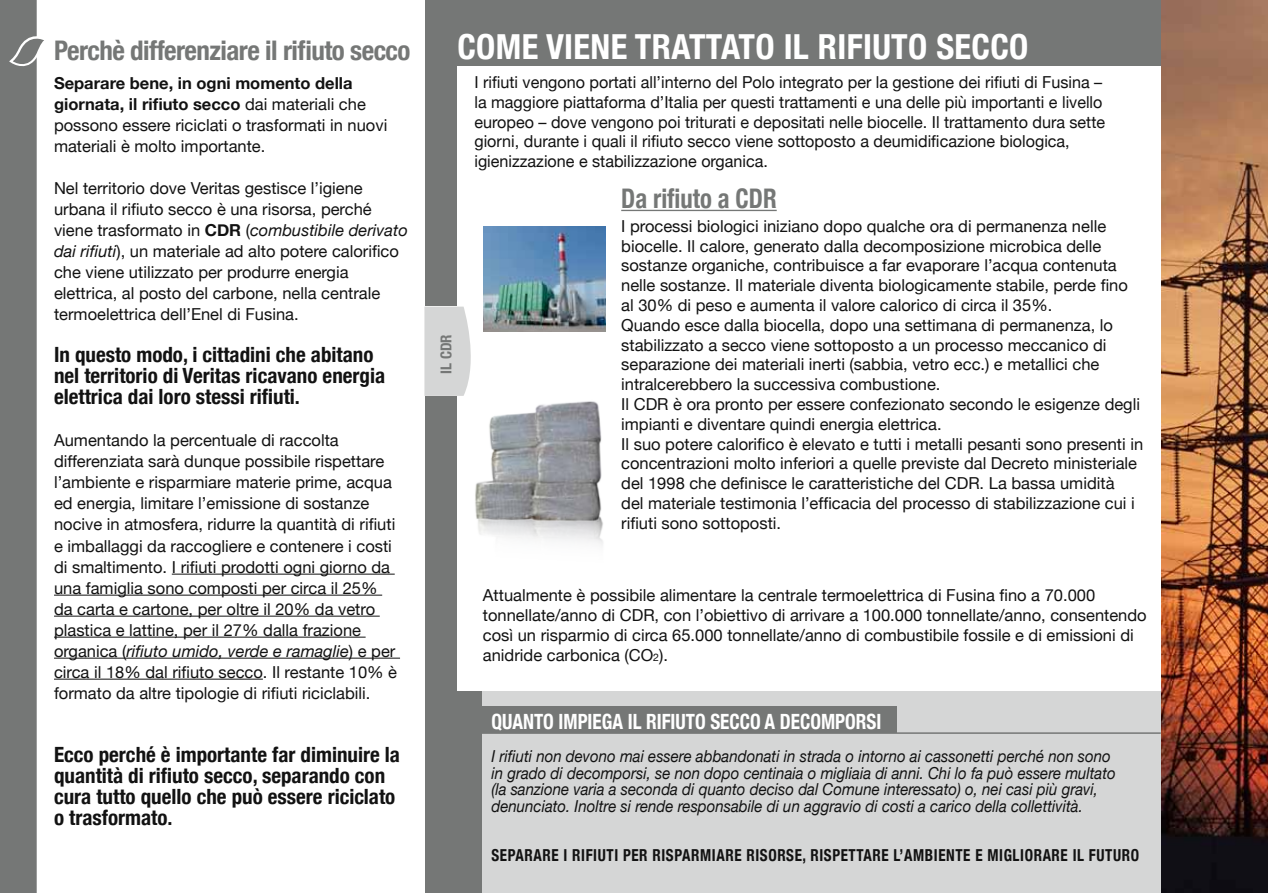
<style>
.page{position:relative;width:1268px;height:893px;background:#fff}
.page>*{position:absolute;margin:0;border:0;box-sizing:border-box;transform-origin:0 0}
.t1{font:700 condensed 34.5px "Helvetica Neue";letter-spacing:.01em;color:#fff}
.t2{font:700 condensed 27px "Helvetica Neue";letter-spacing:-.02em;color:#757776}
.t3{font:700 condensed 27px "Helvetica Neue";color:#757776;scale:.91 1}
.t4{font:700 condensed 21px/21px "Helvetica Neue";color:#121212}
.t5{font:700 condensed 21px "Helvetica Neue";color:#fff;scale:.91 1}
.t6{font:16.5px/19.8px "Helvetica Neue";color:#121212}
.t7{font:italic 16.5px/16.5px "Helvetica Neue";color:#121212;scale:.91 1}
.t8{font:700 condensed 16.5px "Helvetica Neue";letter-spacing:.04em;color:#121212;scale:.91 1}
.t9{font:700 condensed 15px "Helvetica Neue";color:#757776}
.s1{font-weight:700}
.s2{font-style:italic}
.s3{font-size:10.5px}
</style>
<div class="page">
<div style="left:425px;top:0;width:842px;height:893px;background:#757776"></div>
<div style="left:482px;top:676px;width:737px;height:217px;background:#d5d6d6"></div>
<div style="left:457px;top:67px;width:705px;height:624px;background:#fff"></div>
<img style="left:1161px;top:0;width:106px;height:893px">
<svg style="left:0;top:0;width:44px;height:893px"></svg>
<hr style="left:172px;top:574px;width:222px;height:1px;background:#121212">
<hr style="left:54px;top:595px;width:328px;height:1px;background:#121212">
<hr style="left:54px;top:616px;width:325px;height:1px;background:#121212">
<hr style="left:54px;top:637px;width:311px;height:1px;background:#121212">
<hr style="left:54px;top:658px;width:346px;height:1px;background:#121212">
<hr style="left:54px;top:679px;width:209px;height:1px;background:#121212">
<hr style="left:621px;top:210px;width:155px;height:1px;background:#757776">
<div style="left:425px;top:706px;width:471px;height:26px;background:#757776"></div>
<hr style="left:474px;top:732px;width:686px;height:2px;background:#757776">
<svg style="left:424px;top:307px;width:47px;height:89px;background:#d7d8d8"></svg>
<img style="left:484px;top:226px;width:121px;height:106px">
<img style="left:465px;top:393px;width:139px;height:140px">
<h2 class="t2" style="left:54px;top:34px;width:358px">Perchè differenziare il rifiuto secco</h2>
<p class="t6" style="left:54px;top:73px;width:335px;line-height:21px"><span class="s1">Separare bene, in ogni momento della giornata, il rifiuto secco</span> dai materiali che possono essere riciclati o trasformati in nuovi materiali è molto importante.</p>
<p class="t6" style="left:54px;top:178px;width:355px;line-height:21px">Nel territorio dove Veritas gestisce l’igiene urbana il rifiuto secco è una risorsa, perché viene trasformato in <span class="s1">CDR</span> (<span class="s2">combustibile derivato dai rifiuti</span>), un materiale ad alto potere calorifico che viene utilizzato per produrre energia elettrica, al posto del carbone, nella centrale termoelettrica dell’Enel di Fusina.</p>
<p class="t4" style="left:54px;top:344px;width:332px">In questo modo, i cittadini che abitano nel territorio di Veritas ricavano energia elettrica dai loro stessi rifiuti.</p>
<p class="t6" style="left:54px;top:430px;width:344px;line-height:21px">Aumentando la percentuale di raccolta differenziata sarà dunque possibile rispettare l’ambiente e risparmiare materie prime, acqua ed energia, limitare l’emissione di sostanze nocive in atmosfera, ridurre la quantità di rifiuti e imballaggi da raccogliere e contenere i costi di smaltimento. I rifiuti prodotti ogni giorno da una famiglia sono composti per circa il 25% da carta e cartone, per oltre il 20% da vetro plastica e lattine, per il 27% dalla frazione organica (<span class="s2">rifiuto umido, verde e ramaglie</span>) e per circa il 18% dal rifiuto secco. Il restante 10% è formato da altre tipologie di rifiuti riciclabili.</p>
<p class="t4" style="left:54px;top:743px;width:347px">Ecco perché è importante far diminuire la quantità di rifiuto secco, separando con cura tutto quello che può essere riciclato o trasformato.</p>
<h1 class="t1" style="left:457px;top:26px;width:572px">COME VIENE TRATTATO IL RIFIUTO SECCO</h1>
<p class="t9" style="left:437px;top:374px;width:41px;rotate:-90deg">IL CDR</p>
<p class="t6" style="left:474px;top:72px;width:632px">I rifiuti vengono portati all’interno del Polo integrato per la gestione dei rifiuti di Fusina – la maggiore piattaforma d’Italia per questi trattamenti e una delle più importanti e livello europeo – dove vengono poi triturati e depositati nelle biocelle. Il trattamento dura sette giorni, durante i quali il rifiuto secco viene sottoposto a deumidificazione biologica, igienizzazione e stabilizzazione organica.</p>
<h2 class="t3" style="left:621px;top:182px;width:172px">Da rifiuto a CDR</h2>
<p class="t6" style="left:621px;top:216px;width:523px">I processi biologici iniziano dopo qualche ora di permanenza nelle biocelle. Il calore, generato dalla decomposizione microbica delle sostanze organiche, contribuisce a far evaporare l’acqua contenuta nelle sostanze. Il materiale diventa biologicamente stabile, perde fino al 30% di peso e aumenta il valore calorico di circa il 35%.<br>Quando esce dalla biocella, dopo una settimana di permanenza, lo stabilizzato a secco viene sottoposto a un processo meccanico di separazione dei materiali inerti (sabbia, vetro ecc.) e metallici che intralcerebbero la successiva combustione.<br>Il CDR è ora pronto per essere confezionato secondo le esigenze degli impianti e diventare quindi energia elettrica.<br>Il suo potere calorifico è elevato e tutti i metalli pesanti sono presenti in concentrazioni molto inferiori a quelle previste dal Decreto ministeriale del 1998 che definisce le caratteristiche del CDR. La bassa umidità<br>del materiale testimonia l’efficacia del processo di stabilizzazione cui i rifiuti sono sottoposti.</p>
<p class="t6" style="left:483px;top:585px;width:665px">Attualmente è possibile alimentare la centrale termoelettrica di Fusina fino a 70.000 tonnellate/anno di CDR, con l’obiettivo di arrivare a 100.000 tonnellate/anno, consentendo così un risparmio di circa 65.000 tonnellate/anno di combustibile fossile e di emissioni di anidride carbonica (CO<span class="s3">2</span>).</p>
<p class="t5" style="left:491px;top:709px;width:430px">QUANTO IMPIEGA IL RIFIUTO SECCO A DECOMPORSI</p>
<p class="t7" style="left:491px;top:748px;width:687px">I rifiuti non devono mai essere abbandonati in strada o intorno ai cassonetti perché non sono in grado di decomporsi, se non dopo centinaia o migliaia di anni. Chi lo fa può essere multato (la sanzione varia a seconda di quanto deciso dal Comune interessato) o, nei casi più gravi, denunciato. Inoltre si rende responsabile di un aggravio di costi a carico della collettività.</p>
<p class="t8" style="left:491px;top:845px;width:713px">SEPARARE I RIFIUTI PER RISPARMIARE RISORSE, RISPETTARE L’AMBIENTE E MIGLIORARE IL FUTURO</p>
</div>
